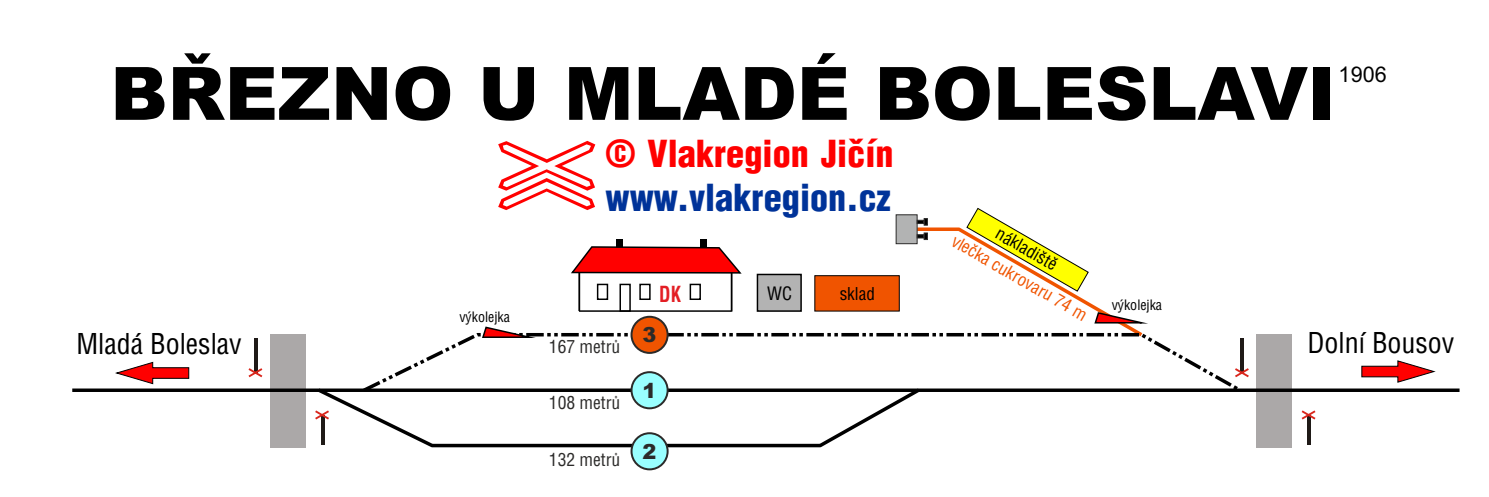
<style>
.page{position:relative;width:1489px;height:497px;background:#fff}
.page>*{position:absolute;margin:0;border:0;box-sizing:border-box;transform-origin:0 0}
.t1{font:900 73.5px "Arial";color:#000}
.t2{font:900 36.23px "Switzerland Cond";color:#039}
.t3{font:900 36.23px "Switzerland Cond";color:#f00}
.t4{font:28px "Switzerland Condensed";color:#000}
.t5{font:21.53px "Arial";color:#000}
.t6{font:700 21.53px "Switzerland Condensed";color:#e31e24;scale:.87 1}
.t7{font:900 20.82px "Arial";color:#2b2a29}
.t8{font:18.03px "Switzerland Condensed";color:#000}
.t9{font:17.5px "Switzerland Condensed";color:#2b2a29}
.t10{font:17.15px "Switzerland Condensed";color:#f05400}
.t11{font:17.15px "Switzerland Condensed";color:#000}
.t12{font:14px "Switzerland Condensed";color:#000}
</style>
<div class="page">
<div style="left:1256px;top:333px;width:35px;height:114px;background:#aba8a8"></div>
<svg style="left:1244px;top:368px;width:4px;height:9px"></svg>
<hr style="left:1307px;top:415px;width:3px;height:29px;background:#1f1a17">
<svg style="left:1301px;top:410px;width:14px;height:9px"></svg>
<div style="left:270px;top:333px;width:35px;height:114px;background:#aba8a8"></div>
<hr style="left:254px;top:337px;width:4px;height:36px;background:#1f1a17">
<svg style="left:248px;top:368px;width:14px;height:9px"></svg>
<svg style="left:498px;top:141px;width:97px;height:69px"></svg>
<svg style="left:371px;top:331px;width:873px;height:61px"></svg>
<hr style="left:578px;top:271px;width:2px;height:39px;background:#000">
<hr style="left:730px;top:271px;width:2px;height:40px;background:#000">
<div style="left:619px;top:283px;width:11px;height:28px;border:1px solid #000"></div>
<hr style="left:579px;top:310px;width:152px;height:1px;background:#000">
<div style="left:597px;top:283px;width:11px;height:16px;border:1px solid #000"></div>
<div style="left:639px;top:283px;width:11px;height:16px;border:1px solid #000"></div>
<div style="left:689px;top:283px;width:12px;height:16px;border:1px solid #000"></div>
<div style="left:616px;top:239px;width:7px;height:12px;background:#000"></div>
<div style="left:700px;top:239px;width:7px;height:12px;background:#000"></div>
<svg style="left:571px;top:246px;width:171px;height:28px"></svg>
<hr style="left:72px;top:388px;width:1387px;height:3px;background:#000">
<svg style="left:1361px;top:360px;width:73px;height:22px"></svg>
<svg style="left:756px;top:273px;width:46px;height:39px"></svg>
<svg style="left:481px;top:326px;width:61px;height:12px"></svg>
<svg style="left:314px;top:385px;width:609px;height:63px"></svg>
<svg style="left:115px;top:361px;width:74px;height:22px"></svg>
<div style="left:630px;top:431px;width:38px;height:38px;background:#9ff;border:2px solid #2b2a29;border-radius:50%"></div>
<div style="left:630px;top:370px;width:38px;height:39px;background:#9ff;border:2px solid #2b2a29;border-radius:50%"></div>
<div style="left:630px;top:315px;width:38px;height:38px;background:#f05400;border:2px solid #2b2a29;border-radius:50%"></div>
<svg style="left:813px;top:207px;width:341px;height:132px"></svg>
<h1 class="t1" style="left:110px;top:67px;width:1227px">BŘEZNO U MLADÉ BOLESLAVI</h1>
<p class="t12" style="left:459px;top:310px;width:52px">výkolejka</p>
<p class="t3" style="left:605px;top:137px;width:290px">© Vlakregion Jičín</p>
<p class="t2" style="left:605px;top:182px;width:287px">www.vlakregion.cz</p>
<p class="t8" style="left:767px;top:285px;width:26px">WC</p>
<p class="t6" style="left:659px;top:284px;width:27px">DK</p>
<p class="t11" style="left:839px;top:286px;width:37px">sklad</p>
<p class="t11" style="left:1000px;top:225px;width:69px;rotate:30deg">nákladiště</p>
<p class="t10" style="left:956px;top:233px;width:155px;rotate:30deg">vlečka cukrovaru 74 m</p>
<p class="t12" style="left:1111px;top:299px;width:52px">výkolejka</p>
<p class="t5" style="left:1338px;top:66px;width:50px">1906</p>
<p class="t4" style="left:76px;top:331px;width:167px">Mladá Boleslav</p>
<p class="t9" style="left:549px;top:339px;width:73px">167 metrů</p>
<p class="t9" style="left:549px;top:395px;width:73px">108 metrů</p>
<p class="t9" style="left:549px;top:451px;width:73px">132 metrů</p>
<p class="t7" style="left:642px;top:327px;width:15px">3</p>
<p class="t7" style="left:642px;top:382px;width:15px">1</p>
<p class="t7" style="left:642px;top:443px;width:15px">2</p>
<p class="t4" style="left:1307px;top:331px;width:148px">Dolní Bousov</p>
</div>
